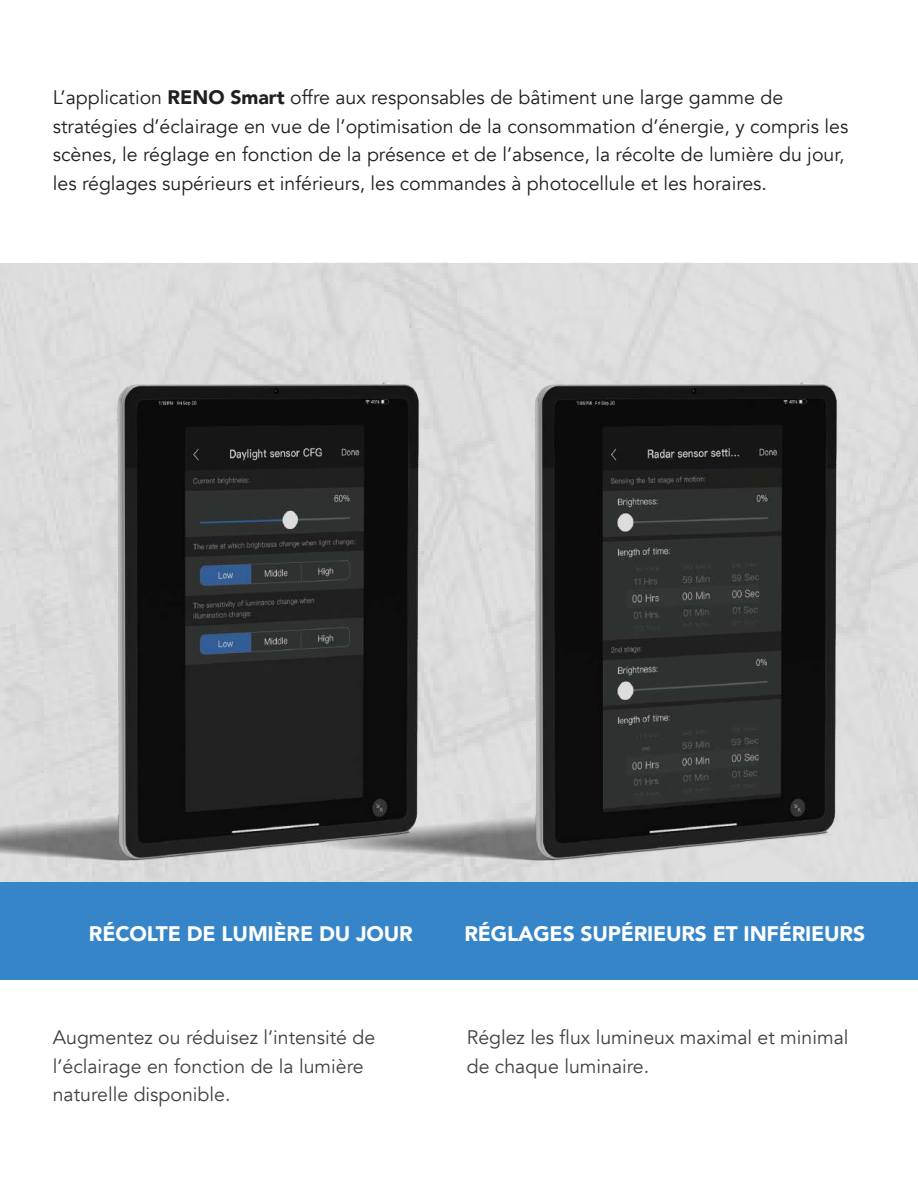
<style>
.page{position:relative;width:918px;height:1188px;background:#fff}
.page>*{position:absolute;margin:0;border:0;box-sizing:border-box;transform-origin:0 0}
.t1{font:900 21px "Avenir";letter-spacing:-.01em;color:#fff}
.t2{font:19.5px/28.5px "Avenir";color:#231f20}
.t3{font:19.5px/28.5px "Avenir";color:#414141}
.s1{font-weight:900}
</style>
<div class="page">
<div style="left:0;top:263px;width:918px;height:619px;background:#dcdcdc"></div>
<div style="left:0;top:882px;width:918px;height:98px;background:#3685c8"></div>
<img style="left:418px;top:382px;width:418px;height:480px">
<img style="left:0;top:382px;width:418px;height:480px">
<p class="t2" style="left:53px;top:83px;width:797px">L’application <span class="s1">RENO Smart</span> offre aux responsables de bâtiment une large gamme de stratégies d’éclairage en vue de l’optimisation de la consommation d’énergie, y compris les scènes, le réglage en fonction de la présence et de l’absence, la récolte de lumière du jour, les réglages supérieurs et inférieurs, les commandes à photocellule et les horaires.</p>
<p class="t1" style="left:89px;top:916px;width:325px">RÉCOLTE DE LUMIÈRE DU JOUR</p>
<p class="t1" style="left:465px;top:916px;width:402px">RÉGLAGES SUPÉRIEURS ET INFÉRIEURS</p>
<p class="t3" style="left:53px;top:1023px;width:324px">Augmentez ou réduisez l’intensité de l’éclairage en fonction de la lumière naturelle disponible.</p>
<p class="t3" style="left:467px;top:1023px;width:383px">Réglez les flux lumineux maximal et minimal de chaque luminaire.</p>
</div>
